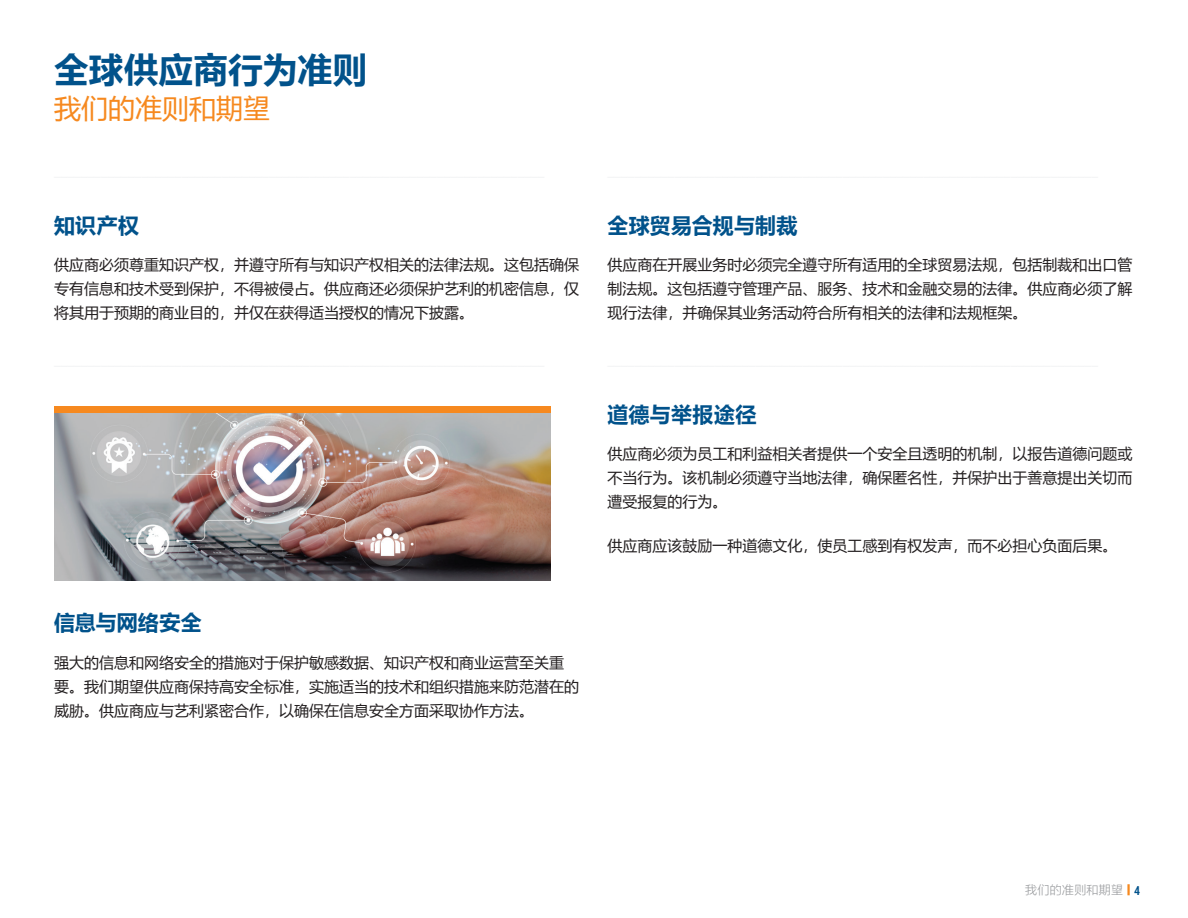
<style>
.page{position:relative;width:1188px;height:918px;background:#fff}
.page>*{position:absolute;margin:0;border:0;box-sizing:border-box;transform-origin:0 0}
.t1{font:700 34.5px "Microsoft Ya Hei";letter-spacing:.01em;color:#01528b}
.t2{font:27px "Microsoft Ya Hei";color:#f6891f}
.t3{font:700 21px "Microsoft Ya Hei";letter-spacing:.015em;color:#01528b}
.t4{font:15px/24px "Microsoft Ya Hei";color:#231f20;text-align:justify}
.t5{font:300 12px "Microsoft Ya Hei";letter-spacing:.02em;color:#939598}
.s1{font-family:"Roboto Condensed";font-weight:600;color:#01528b}
</style>
<div class="page">
<svg style="left:1127px;top:884px;width:3px;height:11px"></svg>
<img style="left:54px;top:413px;width:497px;height:167px">
<div style="left:54px;top:406px;width:497px;height:7px;background:#f6891f"></div>
<h1 class="t1" style="left:54px;top:45px;width:315px">全球供应商行为准则</h1>
<h2 class="t2" style="left:54px;top:90px;width:217px">我们的准则和期望</h2>
<h3 class="t3" style="left:54px;top:211px;width:87px">知识产权</h3>
<p class="t4" style="left:54px;top:253px;width:526px">供应商必须尊重知识产权，并遵守所有与知识产权相关的法律法规。这包括确保专有信息和技术受到保护，不得被侵占。供应商还必须保护艺利的机密信息，仅将其用于预期的商业目的，并仅在获得适当授权的情况下披露。</p>
<h3 class="t3" style="left:608px;top:211px;width:191px">全球贸易合规与制裁</h3>
<p class="t4" style="left:608px;top:253px;width:526px">供应商在开展业务时必须完全遵守所有适用的全球贸易法规，包括制裁和出口管制法规。这包括遵守管理产品、服务、技术和金融交易的法律。供应商必须了解现行法律，并确保其业务活动符合所有相关的法律和法规框架。</p>
<h3 class="t3" style="left:54px;top:608px;width:149px">信息与网络安全</h3>
<p class="t4" style="left:54px;top:650px;width:526px;text-align:left">强大的信息和网络安全的措施对于保护敏感数据、知识产权和商业运营至关重要。我们期望供应商保持高安全标准，实施适当的技术和组织措施来防范潜在的威胁。供应商应与艺利紧密合作，以确保在信息安全方面采取协作方法。</p>
<h3 class="t3" style="left:608px;top:399px;width:151px">道德与举报途径</h3>
<p class="t4" style="left:608px;top:441px;width:526px">供应商必须为员工和利益相关者提供一个安全且透明的机制，以报告道德问题或不当行为。该机制必须遵守当地法律，确保匿名性，并保护出于善意提出关切而遭受报复的行为。</p>
<p class="t4" style="left:608px;top:534px;width:511px">供应商应该鼓励一种道德文化，使员工感到有权发声，而不必担心负面后果。</p>
<p class="t5" style="left:1025px;top:882px;width:116px">我们的准则和期望 <span class="s1">4</span></p>
</div>
